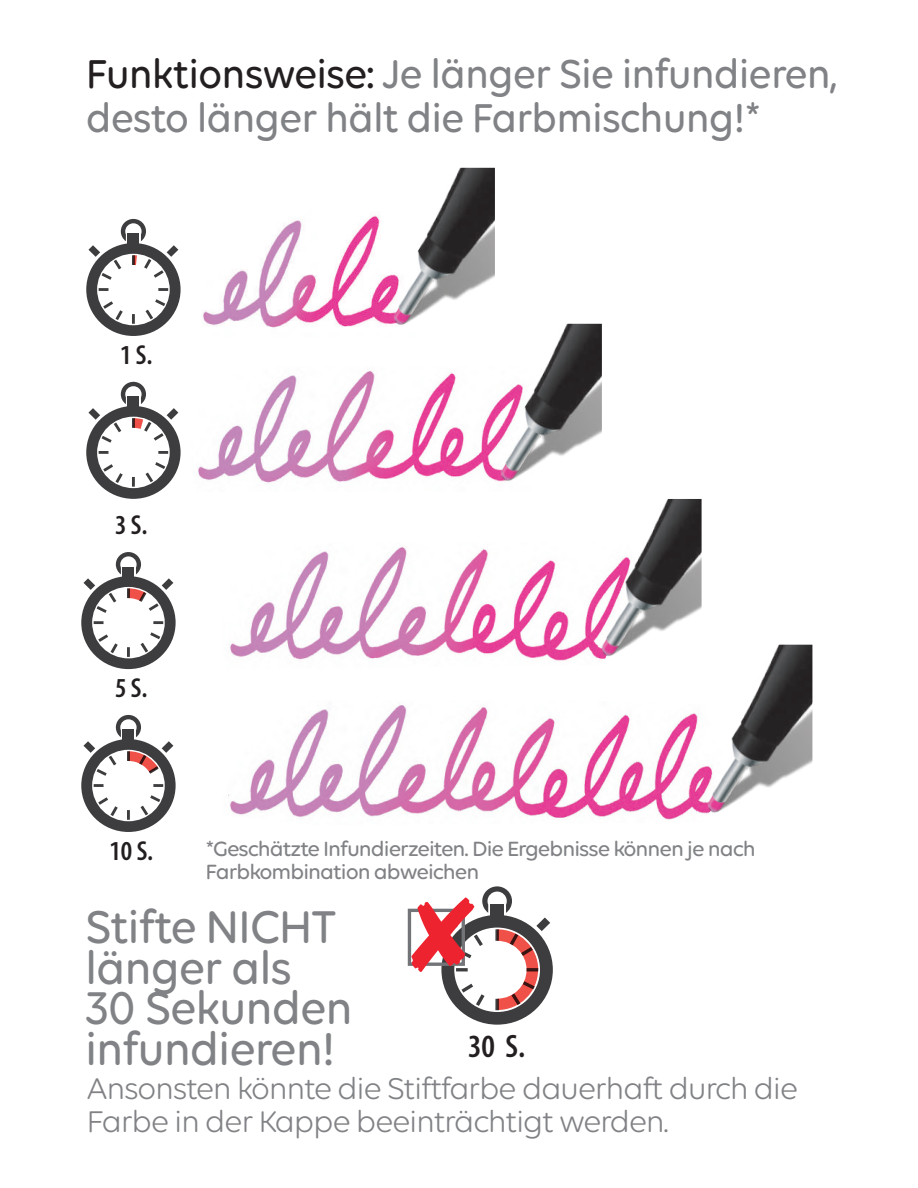
<style>
.page{position:relative;width:918px;height:1188px;background:#fff}
.page>*{position:absolute;margin:0;border:0;box-sizing:border-box;transform-origin:0 0}
.t1{font:500 49.5px/40.5px "Volte Rounded";letter-spacing:-.025em;color:#808285;scale:.95 1}
.t2{font:500 43.5px/43.5px "Volte Rounded";letter-spacing:-.025em;color:#808285;scale:.95 1}
.t3{font:600 condensed 32.55px "Myriad Pro";color:#231f20}
.t4{font:32.4px/33.5px "Volte Rounded";letter-spacing:-.045em;color:#808285}
.t5{font:600 condensed 27.6px "Myriad Pro";color:#231f20}
.t6{font:500 22.2px/23.9px "Volte Rounded";letter-spacing:-.045em;color:#808285}
.s1{color:#231f20}
</style>
<div class="page">
<img style="left:228px;top:705px;width:457px;height:115px">
<img style="left:230px;top:547px;width:349px;height:114px">
<img style="left:203px;top:218px;width:399px;height:110px">
<img style="left:198px;top:371px;width:280px;height:112px">
<svg style="left:86px;top:218px;width:95px;height:118px"></svg>
<svg style="left:86px;top:381px;width:95px;height:118px"></svg>
<svg style="left:81px;top:552px;width:95px;height:118px"></svg>
<svg style="left:81px;top:714px;width:95px;height:118px"></svg>
<div style="left:408px;top:909px;width:57px;height:57px;border:3px solid #727477"></div>
<svg style="left:411px;top:886px;width:142px;height:139px"></svg>
<img style="left:371px;top:168px;width:124px;height:160px">
<img style="left:478px;top:324px;width:124px;height:158px">
<img style="left:579px;top:499px;width:123px;height:160px">
<img style="left:685px;top:645px;width:127px;height:169px">
<h2 class="t2" style="left:86px;top:51px;width:793px"><span class="s1">Funktionsweise:</span> Je länger Sie infundieren, desto länger hält die Farbmischung!*</h2>
<p class="t5" style="left:120px;top:339px;width:34px">1 S.</p>
<p class="t5" style="left:115px;top:510px;width:34px">3 S.</p>
<p class="t5" style="left:115px;top:673px;width:34px">5 S.</p>
<p class="t5" style="left:109px;top:835px;width:45px">10 S.</p>
<p class="t6" style="left:206px;top:836px;width:552px">*Geschätzte Infundierzeiten. Die Ergebnisse können je nach<br>Farbkombination abweichen</p>
<h1 class="t1" style="left:85px;top:906px;width:283px">Stifte NICHT länger als<br>30 Sekunden infundieren!</h1>
<p class="t3" style="left:468px;top:1029px;width:59px">30 S.</p>
<p class="t4" style="left:87px;top:1071px;width:713px">Ansonsten könnte die Stiftfarbe dauerhaft durch die<br>Farbe in der Kappe beeinträchtigt werden.</p>
</div>
